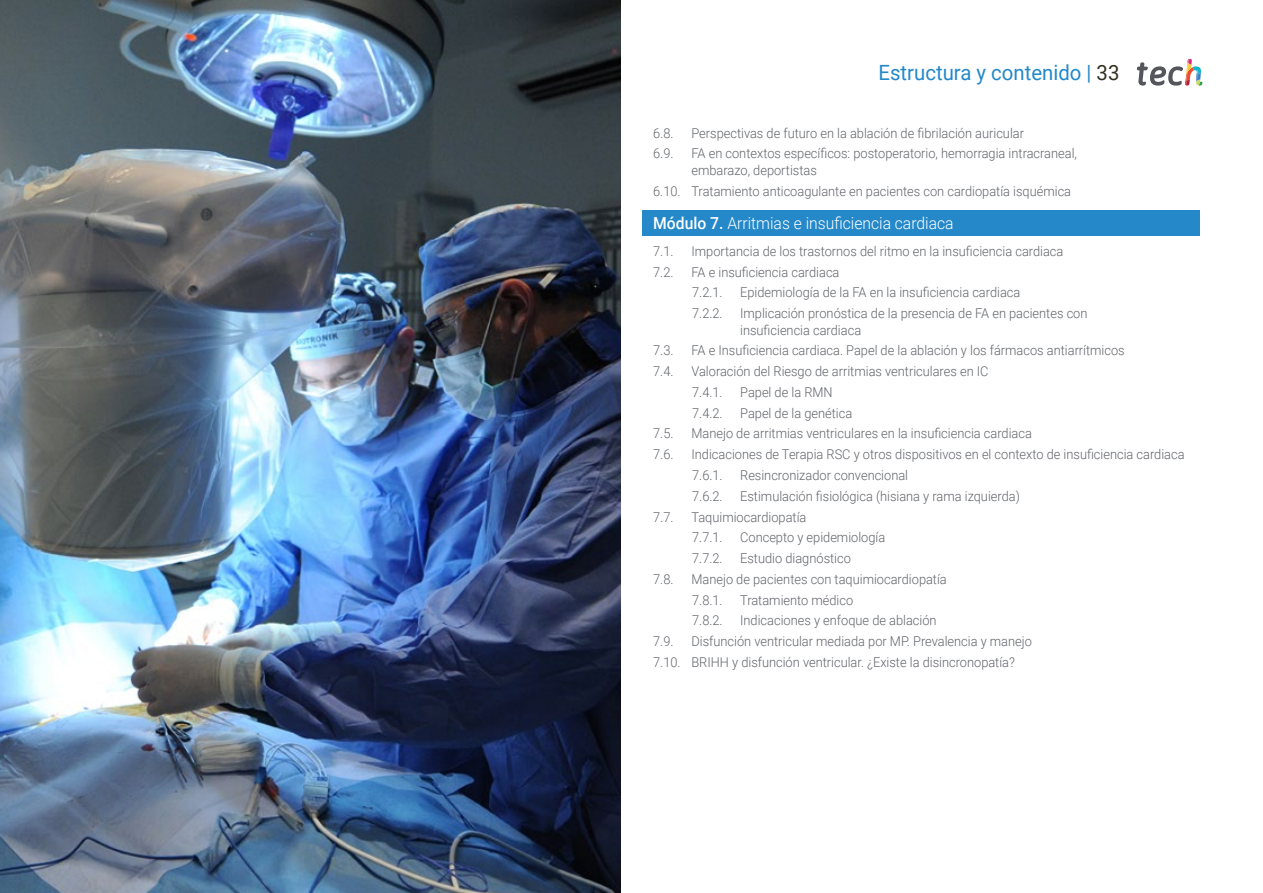
<style>
.page{position:relative;width:1263px;height:893px;background:#fff}
.page>*{position:absolute;margin:0;border:0;box-sizing:border-box;transform-origin:0 0}
.t1{font:21px "Roboto";color:#2488c9}
.t2{font:300 16.5px "Roboto";color:#fff;scale:.95 1}
.t3{font:300 13.5px/20.7px "Roboto";color:#61646a;scale:.95 1}
.s1{color:#312e20}
.s2{font-weight:500}
</style>
<div class="page">
<div style="left:642px;top:210px;width:557px;height:25px;background:#2488c9"></div>
<img style="left:0;top:0;width:621px;height:893px">
<svg style="left:1137px;top:59px;width:65px;height:27px"></svg>
<h1 class="t1" style="left:878px;top:57px;width:242px">Estructura y contenido | <span class="s1">33</span></h1>
<p class="t3" style="left:653px;top:122px;width:23px">6.8.</p>
<p class="t3" style="left:691px;top:122px;width:352px">Perspectivas de futuro en la ablación de fibrilación auricular</p>
<p class="t3" style="left:653px;top:143px;width:23px">6.9.</p>
<p class="t3" style="left:691px;top:145px;width:407px;line-height:16.5px">FA en contextos específicos: postoperatorio, hemorragia intracraneal, embarazo, deportistas</p>
<p class="t3" style="left:653px;top:180px;width:441px">6.10. Tratamiento anticoagulante en pacientes con cardiopatía isquémica</p>
<p class="t2" style="left:653px;top:211px;width:318px"><span class="s2">Módulo 7.</span> Arritmias e insuficiencia cardiaca</p>
<p class="t3" style="left:653px;top:240px;width:23px">7.1.</p>
<p class="t3" style="left:691px;top:240px;width:393px">Importancia de los trastornos del ritmo en la insuficiencia cardiaca</p>
<p class="t3" style="left:653px;top:261px;width:23px">7.2.</p>
<p class="t3" style="left:691px;top:261px;width:157px">FA e insuficiencia cardiaca<br>7.2.1.</p>
<p class="t3" style="left:740px;top:282px;width:296px">Epidemiología de la FA en la insuficiencia cardiaca</p>
<p class="t3" style="left:692px;top:303px;width:34px">7.2.2.</p>
<p class="t3" style="left:740px;top:305px;width:367px;line-height:16.5px">Implicación pronóstica de la presencia de FA en pacientes con insuficiencia cardiaca</p>
<p class="t3" style="left:653px;top:340px;width:23px">7.3.</p>
<p class="t3" style="left:691px;top:340px;width:458px">FA e Insuficiencia cardiaca. Papel de la ablación y los fármacos antiarrítmicos</p>
<p class="t3" style="left:653px;top:361px;width:23px">7.4.</p>
<p class="t3" style="left:691px;top:361px;width:314px">Valoración del Riesgo de arritmias ventriculares en IC<br>7.4.1.</p>
<p class="t3" style="left:740px;top:381px;width:99px">Papel de la RMN</p>
<p class="t3" style="left:692px;top:402px;width:34px">7.4.2.</p>
<p class="t3" style="left:740px;top:402px;width:119px">Papel de la genética</p>
<p class="t3" style="left:653px;top:423px;width:23px">7.5.</p>
<p class="t3" style="left:691px;top:423px;width:360px">Manejo de arritmias ventriculares en la insuficiencia cardiaca</p>
<p class="t3" style="left:653px;top:444px;width:23px">7.6.</p>
<p class="t3" style="left:691px;top:444px;width:521px">Indicaciones de Terapia RSC y otros dispositivos en el contexto de insuficiencia cardiaca<br>7.6.1.</p>
<p class="t3" style="left:740px;top:464px;width:178px">Resincronizador convencional</p>
<p class="t3" style="left:692px;top:485px;width:34px">7.6.2.</p>
<p class="t3" style="left:740px;top:485px;width:296px">Estimulación fisiológica (hisiana y rama izquierda)</p>
<p class="t3" style="left:653px;top:506px;width:23px">7.7.</p>
<p class="t3" style="left:691px;top:506px;width:123px">Taquimiocardiopatía<br>7.7.1.</p>
<p class="t3" style="left:740px;top:527px;width:154px">Concepto y epidemiología</p>
<p class="t3" style="left:692px;top:547px;width:34px">7.7.2.</p>
<p class="t3" style="left:740px;top:547px;width:118px">Estudio diagnóstico</p>
<p class="t3" style="left:653px;top:568px;width:23px">7.8.</p>
<p class="t3" style="left:691px;top:568px;width:270px">Manejo de pacientes con taquimiocardiopatía<br>7.8.1.</p>
<p class="t3" style="left:740px;top:589px;width:121px">Tratamiento médico</p>
<p class="t3" style="left:692px;top:610px;width:34px">7.8.2.</p>
<p class="t3" style="left:740px;top:610px;width:208px">Indicaciones y enfoque de ablación</p>
<p class="t3" style="left:653px;top:630px;width:400px;text-indent:38px">Disfunción ventricular mediada por MP. Prevalencia y manejo<br>7.10. BRIHH y disfunción ventricular. ¿Existe la disincronopatía?</p>
<p class="t3" style="left:653px;top:630px;width:23px">7.9.</p>
</div>
